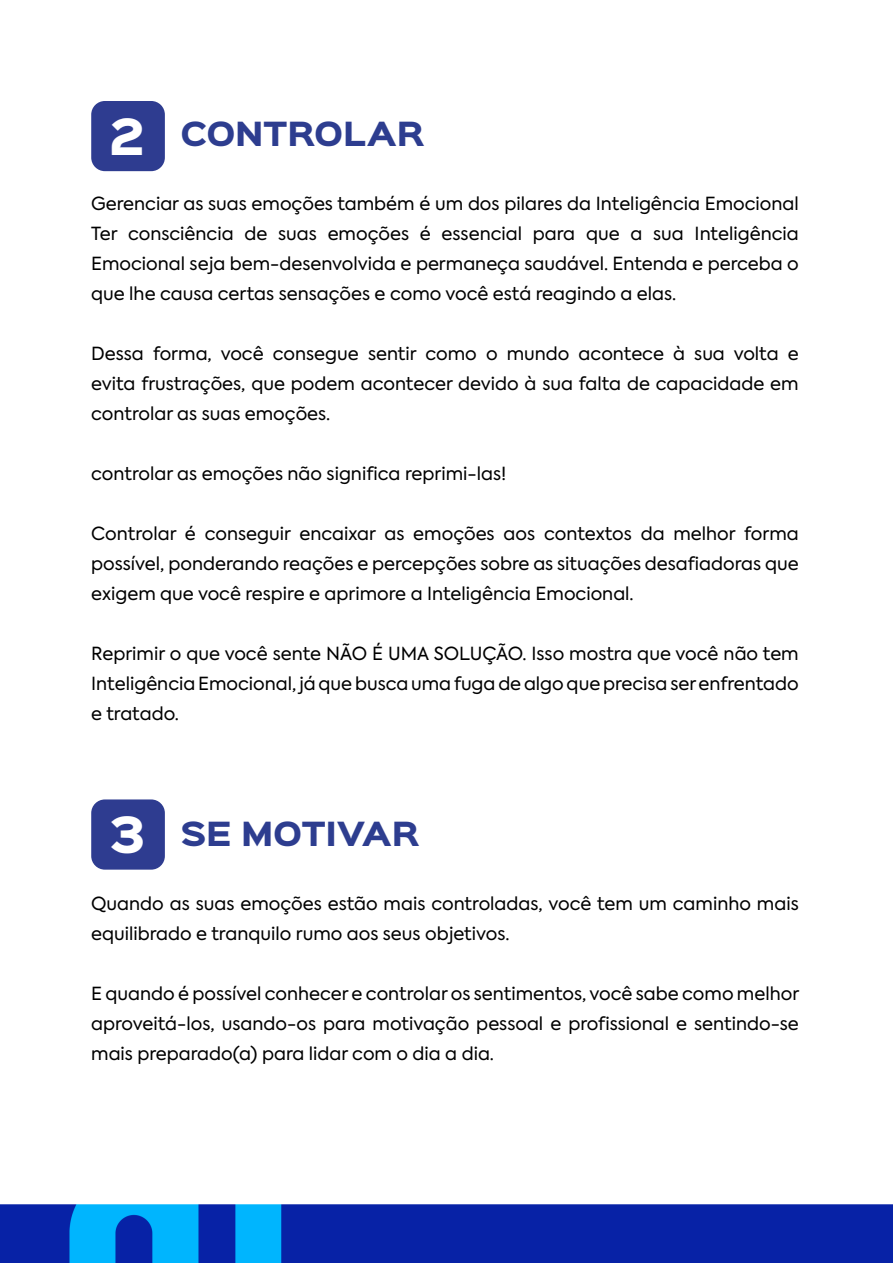
<style>
.page{position:relative;width:893px;height:1263px;background:#fff}
.page>*{position:absolute;margin:0;border:0;box-sizing:border-box;transform-origin:0 0}
.t1{font:900 45px "Sinkin Sans 800";color:#fff}
.t2{font:900 30px "Sinkin Sans 800";letter-spacing:-.005em;color:#2d3d8f}
.t3{font:18px/30px "Axiforma";color:#000;text-align:justify}
</style>
<div class="page">
<img style="left:0;top:101px;width:893px;height:1162px">
<div style="left:91px;top:101px;width:74px;height:70px;background:#2e3c90;border-radius:14px"></div>
<div style="left:91px;top:799px;width:74px;height:71px;background:#2e3c90;border-radius:14px"></div>
<h1 class="t1" style="left:110px;top:113px;width:37px">2</h1>
<h2 class="t2" style="left:180px;top:118px;width:245px">CONTROLAR</h2>
<p class="t3" style="left:91px;top:188px;width:709px">Gerenciar as suas emoções também é um dos pilares da Inteligência Emocional Ter consciência de suas emoções é essencial para que a sua Inteligência Emocional seja bem-desenvolvida e permaneça saudável. Entenda e perceba o que lhe causa certas sensações e como você está reagindo a elas.</p>
<p class="t3" style="left:91px;top:338px;width:709px">Dessa forma, você consegue sentir como o mundo acontece à sua volta e evita frustrações, que podem acontecer devido à sua falta de capacidade em controlar as suas emoções.</p>
<p class="t3" style="left:91px;top:458px;width:417px">controlar as emoções não significa reprimi-las!</p>
<p class="t3" style="left:91px;top:518px;width:709px">Controlar é conseguir encaixar as emoções aos contextos da melhor forma possível, ponderando reações e percepções sobre as situações desafiadoras que exigem que você respire e aprimore a Inteligência Emocional.</p>
<p class="t3" style="left:91px;top:638px;width:709px">Reprimir o que você sente NÃO É UMA SOLUÇÃO. Isso mostra que você não tem Inteligência Emocional, já que busca uma fuga de algo que precisa ser enfrentado e tratado.</p>
<h1 class="t1" style="left:109px;top:811px;width:38px">3</h1>
<h2 class="t2" style="left:180px;top:818px;width:240px">SE MOTIVAR</h2>
<p class="t3" style="left:91px;top:889px;width:709px">Quando as suas emoções estão mais controladas, você tem um caminho mais equilibrado e tranquilo rumo aos seus objetivos.</p>
<p class="t3" style="left:91px;top:979px;width:709px">E quando é possível conhecer e controlar os sentimentos, você sabe como melhor aproveitá-los, usando-os para motivação pessoal e profissional e sentindo-se mais preparado(a) para lidar com o dia a dia.</p>
</div>
